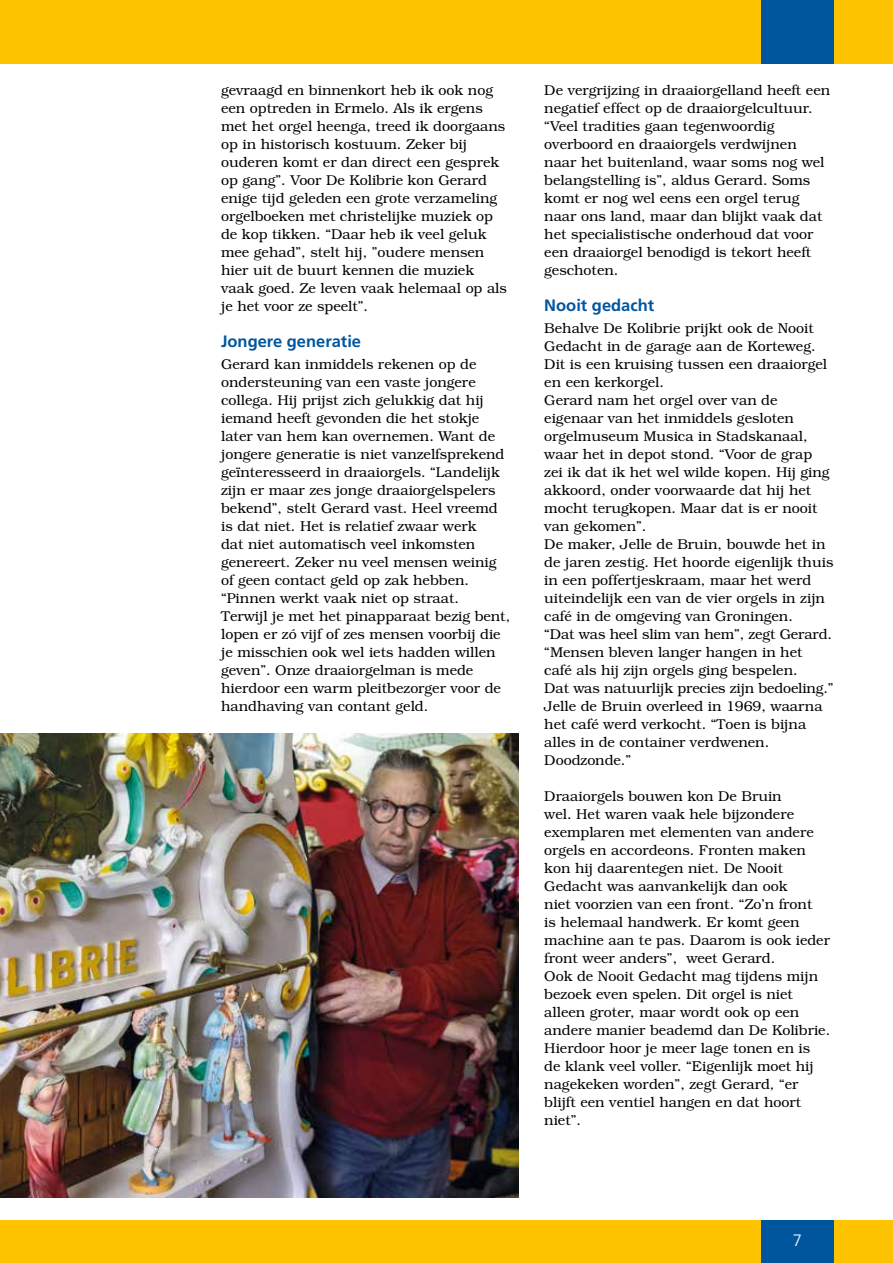
<style>
.page{position:relative;width:893px;height:1263px;background:#fff}
.page>*{position:absolute;margin:0;border:0;box-sizing:border-box;transform-origin:0 0}
.t1{font:700 16.5px "Frutiger LT Std";color:#00569d}
.t2{font:300 16.5px "Frutiger LT Std";color:#fff}
.t3{font:300 14.25px/18px "Bookman ITC Std";color:#000}
</style>
<div class="page">
<div style="left:0;top:1220px;width:893px;height:43px;background:#fdc300"></div>
<div style="left:0;top:0;width:893px;height:64px;background:#fdc300"></div>
<div style="left:761px;top:1220px;width:72px;height:43px;background:#00569d"></div>
<div style="left:761px;top:0;width:72px;height:64px;background:#00569d"></div>
<img style="left:0;top:733px;width:519px;height:464px">
<img style="left:0;top:203px;width:1px;height:630px">
<p class="t3" style="left:221px;top:82px;width:287px">gevraagd en binnenkort heb ik ook nog een optreden in Ermelo. Als ik ergens met het orgel heenga, treed ik doorgaans op in historisch kostuum. Zeker bij ouderen komt er dan direct een gesprek op gang”. Voor De Kolibrie kon Gerard enige tijd geleden een grote verzameling orgelboeken met christelijke muziek op de kop tikken. “Daar heb ik veel geluk mee gehad”, stelt hij, ”oudere mensen hier uit de buurt kennen die muziek vaak goed. Ze leven vaak helemaal op als je het voor ze speelt”.</p>
<p class="t1" style="left:221px;top:331px;width:142px">Jongere generatie</p>
<p class="t3" style="left:221px;top:356px;width:291px">Gerard kan inmiddels rekenen op de ondersteuning van een vaste jongere collega. Hij prijst zich gelukkig dat hij iemand heeft gevonden die het stokje later van hem kan overnemen. Want de jongere generatie is niet vanzelfsprekend geïnteresseerd in draaiorgels. “Landelijk zijn er maar zes jonge draaiorgelspelers bekend”, stelt Gerard vast. Heel vreemd is dat niet. Het is relatief zwaar werk<br>dat niet automatisch veel inkomsten genereert. Zeker nu veel mensen weinig of geen contact geld op zak hebben. “Pinnen werkt vaak niet op straat.<br>Terwijl je met het pinapparaat bezig bent, lopen er zó vijf of zes mensen voorbij die je misschien ook wel iets hadden willen geven”. Onze draaiorgelman is mede hierdoor een warm pleitbezorger voor de handhaving van contant geld.</p>
<p class="t3" style="left:544px;top:82px;width:287px">De vergrijzing in draaiorgelland heeft een negatief effect op de draaiorgelcultuur. “Veel tradities gaan tegenwoordig overboord en draaiorgels verdwijnen naar het buitenland, waar soms nog wel belangstelling is”, aldus Gerard. Soms komt er nog wel eens een orgel terug naar ons land, maar dan blijkt vaak dat het specialistische onderhoud dat voor een draaiorgel benodigd is tekort heeft geschoten.</p>
<p class="t1" style="left:544px;top:295px;width:112px">Nooit gedacht</p>
<p class="t3" style="left:544px;top:320px;width:291px">Behalve De Kolibrie prijkt ook de Nooit Gedacht in de garage aan de Korteweg.<br>Dit is een kruising tussen een draaiorgel en een kerkorgel.<br>Gerard nam het orgel over van de eigenaar van het inmiddels gesloten orgelmuseum Musica in Stadskanaal, waar het in depot stond. “Voor de grap zei ik dat ik het wel wilde kopen. Hij ging akkoord, onder voorwaarde dat hij het mocht terugkopen. Maar dat is er nooit van gekomen”.<br>De maker, Jelle de Bruin, bouwde het in de jaren zestig. Het hoorde eigenlijk thuis in een poffertjeskraam, maar het werd uiteindelijk een van de vier orgels in zijn café in de omgeving van Groningen.<br>“Dat was heel slim van hem”, zegt Gerard. “Mensen bleven langer hangen in het café als hij zijn orgels ging bespelen.<br>Dat was natuurlijk precies zijn bedoeling.” Jelle de Bruin overleed in 1969, waarna het café werd verkocht. “Toen is bijna alles in de container verdwenen.<br>Doodzonde.”</p>
<p class="t3" style="left:544px;top:788px;width:287px">Draaiorgels bouwen kon De Bruin<br>wel. Het waren vaak hele bijzondere exemplaren met elementen van andere orgels en accordeons. Fronten maken kon hij daarentegen niet. De Nooit Gedacht was aanvankelijk dan ook<br>niet voorzien van een front. “Zo’n front<br>is helemaal handwerk. Er komt geen machine aan te pas. Daarom is ook ieder front weer anders”, weet Gerard.<br>Ook de Nooit Gedacht mag tijdens mijn bezoek even spelen. Dit orgel is niet alleen groter, maar wordt ook op een andere manier beademd dan De Kolibrie.<br>Hierdoor hoor je meer lage tonen en is<br>de klank veel voller. “Eigenlijk moet hij nagekeken worden”, zegt Gerard, “er blijft een ventiel hangen en dat hoort niet”.</p>
<p class="t2" style="left:793px;top:1231px;width:11px">7</p>
</div>
